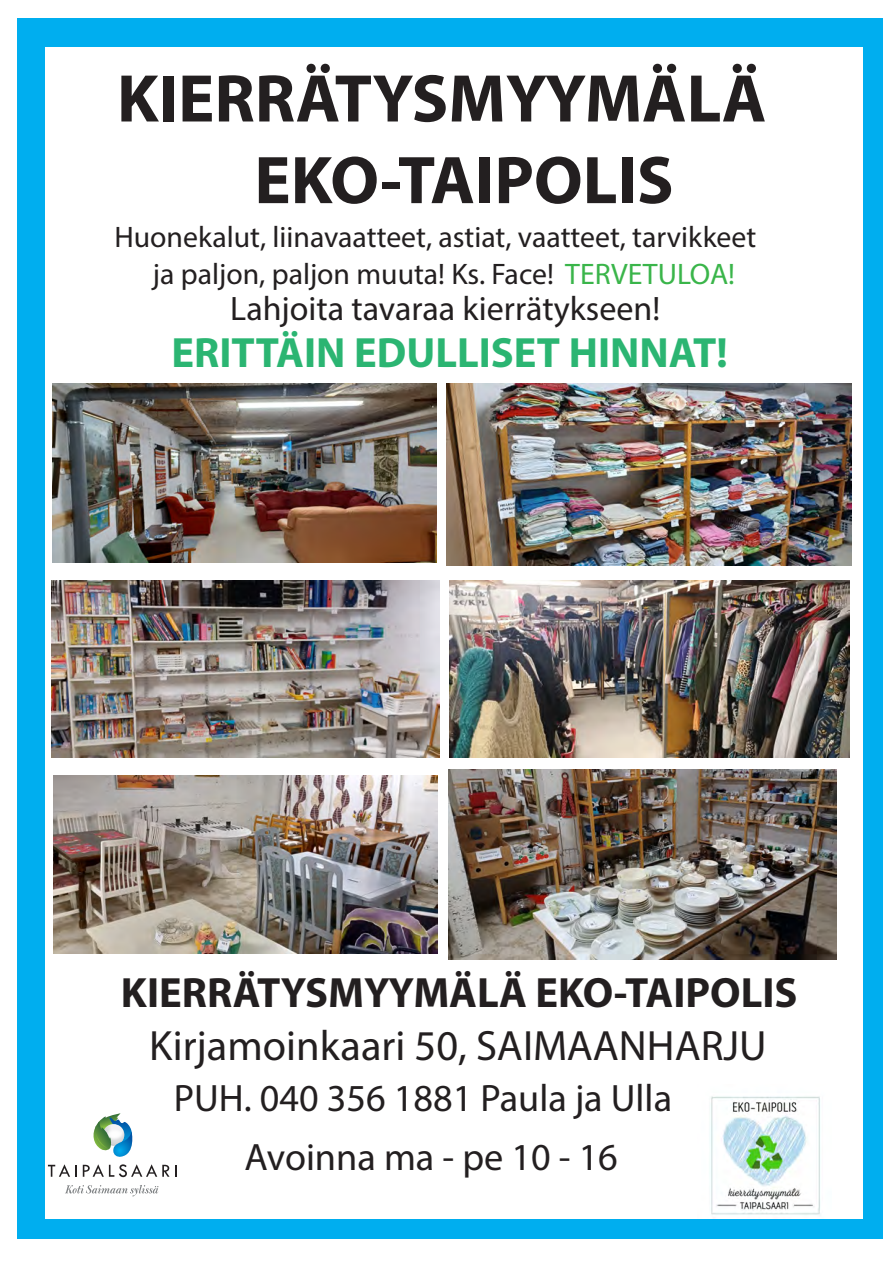
<style>
.page{position:relative;width:893px;height:1263px;background:#fff}
.page>*{position:absolute;margin:0;border:0;box-sizing:border-box;transform-origin:0 0}
.t1{font:700 68.1px/81.6px "Myriad Pro";color:#231f20}
.t2{font:42.45px "Myriad Pro";color:#231f20}
.t3{font:700 42.45px "Myriad Pro";color:#231f20}
.t4{font:700 42.45px "Myriad Pro";color:#2bb572}
.t5{font:38.25px/58.9px "Myriad Pro";color:#231f20;text-align:center}
.t6{font:34.05px "Myriad Pro";color:#231f20}
.t7{font:29.7px/37.2px "Myriad Pro";color:#231f20;text-align:center}
.s1{color:#3ab54a}
</style>
<div class="page">
<div style="left:17px;top:19px;width:866px;height:1220px;background:#00aeef"></div>
<div style="left:45px;top:47px;width:818px;height:1172px;background:#fff"></div>
<svg style="left:48px;top:1164px;width:28px;height:13px"></svg>
<svg style="left:83px;top:1164px;width:94px;height:13px"></svg>
<svg style="left:93px;top:1113px;width:40px;height:44px"></svg>
<svg style="left:65px;top:1185px;width:93px;height:11px"></svg>
<img style="left:710px;top:1096px;width:110px;height:119px">
<img style="left:446px;top:384px;width:406px;height:182px">
<img style="left:51px;top:581px;width:388px;height:176px">
<img style="left:448px;top:770px;width:389px;height:189px">
<img style="left:53px;top:775px;width:385px;height:179px">
<img style="left:449px;top:581px;width:400px;height:176px">
<img style="left:52px;top:384px;width:385px;height:179px">
<h1 class="t1" style="left:254px;top:56px;width:514px;text-indent:-137px">KIERRÄTYSMYYMÄLÄ<br>EKO-TAIPOLIS</h1>
<p class="t7" style="left:114px;top:218px;width:643px">Huonekalut, liinavaatteet, astiat, vaatteet, tarvikkeet ja paljon, paljon muuta! Ks. Face! <span class="s1">TERVETULOA!</span></p>
<p class="t6" style="left:230px;top:288px;width:431px">Lahjoita tavaraa kierrätykseen!</p>
<h2 class="t4" style="left:172px;top:325px;width:558px">ERITTÄIN EDULLISET HINNAT!</h2>
<h2 class="t3" style="left:121px;top:965px;width:678px">KIERRÄTYSMYYMÄLÄ EKO-TAIPOLIS</h2>
<h2 class="t2" style="left:149px;top:1019px;width:619px">Kirjamoinkaari 50, SAIMAANHARJU</h2>
<p class="t5" style="left:174px;top:1068px;width:500px">PUH. 040 356 1881 Paula ja Ulla<br>Avoinna ma - pe 10 - 16</p>
</div>
